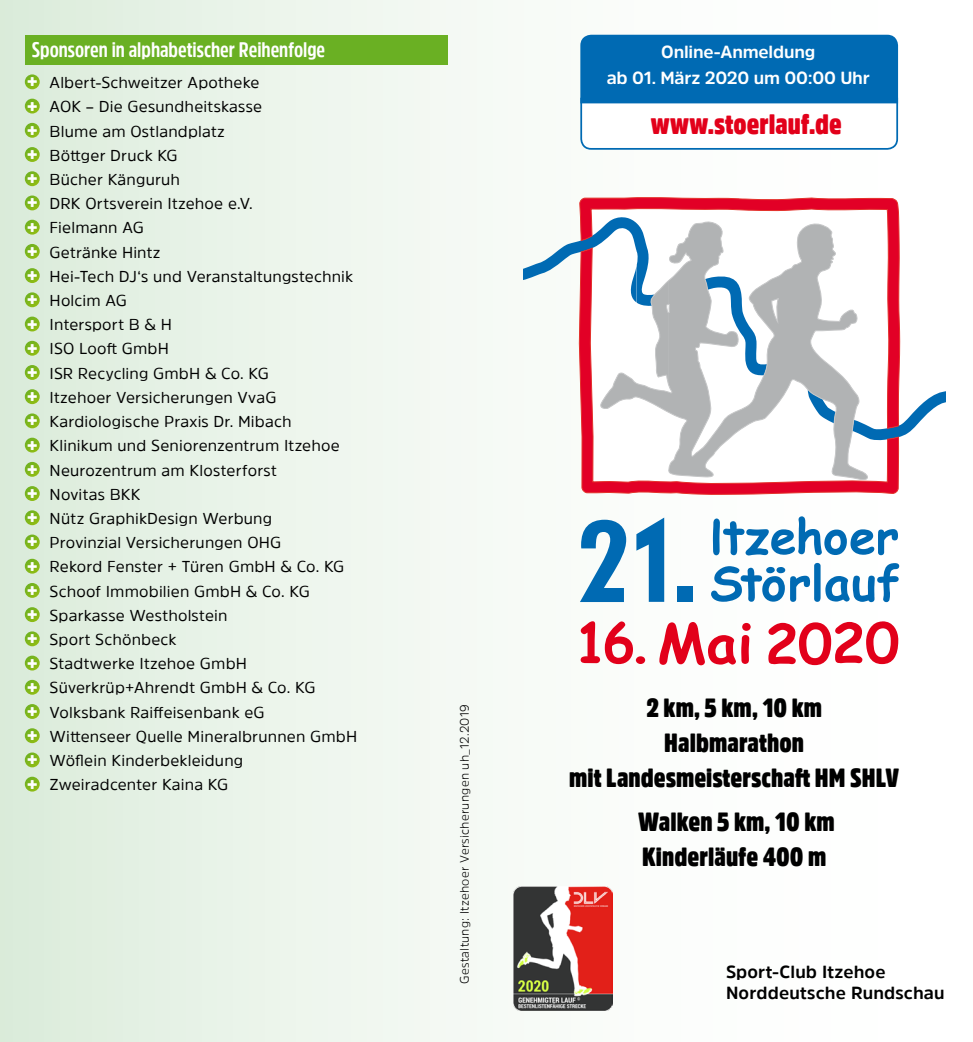
<style>
.page{position:relative;width:973px;height:1042px;background:#fff}
.page>*{position:absolute;margin:0;border:0;box-sizing:border-box;transform-origin:0 0}
.t1{font:900 28px "Amsi Pro Cond";letter-spacing:.005em;color:#e2001a}
.t2{font:900 26.25px/35px "Amsi Pro Cond";letter-spacing:.005em;color:#000;text-align:center}
.t3{font:700 21px "Amsi Pro Cond";color:#fff}
.t4{font:700 17.5px/25.9px "Amsi Pro";letter-spacing:-.015em;color:#fff;text-align:center}
.t5{font:700 17.5px/21px "Amsi Pro";letter-spacing:.01em;color:#000}
.t6{font:15.75px/24.2px "Amsi Pro";letter-spacing:.01em;color:#000}
.t7{font:300 12.25px "Amsi Pro";letter-spacing:.02em;color:#000}
.s1{font-weight:900;font-size:18.38px;color:#fff}
</style>
<div class="page">
<div style="left:0;top:0;width:972px;height:1042px;background:linear-gradient(to right,#e0eedf,#fff)"></div>
<img style="left:513px;top:886px;width:99px;height:124px">
<svg style="left:579px;top:34px;width:319px;height:117px"></svg>
<div style="left:587px;top:39px;width:302px;height:47px;border:2px solid #006ab3"></div>
<svg style="left:712px;top:516px;width:185px;height:39px"></svg>
<svg style="left:711px;top:563px;width:188px;height:39px"></svg>
<svg style="left:523px;top:217px;width:422px;height:223px"></svg>
<svg style="left:579px;top:197px;width:320px;height:298px"></svg>
<svg style="left:598px;top:219px;width:271px;height:261px"></svg>
<div style="left:677px;top:586px;width:16px;height:16px;background:#006ab3"></div>
<svg style="left:579px;top:520px;width:47px;height:82px"></svg>
<svg style="left:636px;top:517px;width:28px;height:85px"></svg>
<svg style="left:768px;top:621px;width:130px;height:44px"></svg>
<svg style="left:580px;top:621px;width:170px;height:44px"></svg>
<svg style="left:25px;top:74px;width:15px;height:15px"></svg>
<svg style="left:25px;top:99px;width:15px;height:15px"></svg>
<svg style="left:25px;top:123px;width:15px;height:15px"></svg>
<svg style="left:25px;top:147px;width:15px;height:15px"></svg>
<svg style="left:25px;top:171px;width:15px;height:15px"></svg>
<svg style="left:25px;top:195px;width:15px;height:15px"></svg>
<svg style="left:25px;top:220px;width:15px;height:15px"></svg>
<svg style="left:25px;top:244px;width:15px;height:15px"></svg>
<svg style="left:25px;top:268px;width:15px;height:15px"></svg>
<svg style="left:25px;top:292px;width:15px;height:15px"></svg>
<svg style="left:25px;top:317px;width:15px;height:14px"></svg>
<svg style="left:25px;top:341px;width:15px;height:15px"></svg>
<svg style="left:25px;top:365px;width:15px;height:15px"></svg>
<svg style="left:25px;top:389px;width:15px;height:15px"></svg>
<svg style="left:25px;top:413px;width:15px;height:15px"></svg>
<svg style="left:25px;top:438px;width:15px;height:14px"></svg>
<svg style="left:25px;top:462px;width:15px;height:15px"></svg>
<svg style="left:25px;top:486px;width:15px;height:15px"></svg>
<svg style="left:25px;top:510px;width:15px;height:15px"></svg>
<svg style="left:25px;top:534px;width:15px;height:15px"></svg>
<svg style="left:25px;top:559px;width:15px;height:15px"></svg>
<svg style="left:25px;top:583px;width:15px;height:15px"></svg>
<svg style="left:25px;top:607px;width:15px;height:15px"></svg>
<svg style="left:25px;top:631px;width:15px;height:15px"></svg>
<svg style="left:25px;top:655px;width:15px;height:15px"></svg>
<svg style="left:25px;top:680px;width:15px;height:15px"></svg>
<svg style="left:25px;top:704px;width:15px;height:15px"></svg>
<svg style="left:25px;top:728px;width:15px;height:15px"></svg>
<svg style="left:25px;top:752px;width:15px;height:15px"></svg>
<svg style="left:25px;top:777px;width:15px;height:14px"></svg>
<div style="left:25px;top:35px;width:422px;height:29px;background:#6ab023"></div>
<h3 class="t3" style="left:32px;top:36px;width:295px">Sponsoren in alphabetischer Reihenfolge</h3>
<p class="t6" style="left:27px;top:70px;width:332px"><span class="s1">+</span> Albert-Schweitzer Apotheke<br><span class="s1">+</span> AOK – Die Gesundheitskasse<br><span class="s1">+</span> Blume am Ostlandplatz<br><span class="s1">+</span> Böttger Druck KG<br><span class="s1">+</span> Bücher Känguruh<br><span class="s1">+</span> DRK Ortsverein Itzehoe e.V.<br><span class="s1">+</span> Fielmann AG<br><span class="s1">+</span> Getränke Hintz<br><span class="s1">+</span> Hei-Tech DJ‘s und Veranstaltungstechnik <span class="s1">+</span> Holcim AG<br><span class="s1">+</span> Intersport B &amp; H<br><span class="s1">+</span> ISO Looft GmbH<br><span class="s1">+</span> ISR Recycling GmbH &amp; Co. KG<br><span class="s1">+</span> Itzehoer Versicherungen VvaG<br><span class="s1">+</span> Kardiologische Praxis Dr. Mibach<br><span class="s1">+</span> Klinikum und Seniorenzentrum Itzehoe<br><span class="s1">+</span> Neurozentrum am Klosterforst<br><span class="s1">+</span> Novitas BKK<br><span class="s1">+</span> Nütz GraphikDesign Werbung<br><span class="s1">+</span> Provinzial Versicherungen OHG<br><span class="s1">+</span> Rekord Fenster + Türen GmbH &amp; Co. KG <span class="s1">+</span> Schoof Immobilien GmbH &amp; Co. KG<br><span class="s1">+</span> Sparkasse Westholstein<br><span class="s1">+</span> Sport Schönbeck<br><span class="s1">+</span> Stadtwerke Itzehoe GmbH<br><span class="s1">+</span> Süverkrüp+Ahrendt GmbH &amp; Co. KG<br><span class="s1">+</span> Volksbank Raiffeisenbank eG<br><span class="s1">+</span> Wittenseer Quelle Mineralbrunnen GmbH <span class="s1">+</span> Wöflein Kinderbekleidung<br><span class="s1">+</span> Zweiradcenter Kaina KG</p>
<p class="t4" style="left:606px;top:38px;width:265px">Online-Anmeldung<br>ab 01. März 2020 um 00:00 Uhr</p>
<h1 class="t1" style="left:650px;top:105px;width:193px">www.stoerlauf.de</h1>
<p class="t7" style="left:456px;top:984px;width:281px;rotate:-90deg">Gestaltung: Itzehoer Versicherungen uh_12.2019</p>
<h2 class="t2" style="left:569px;top:689px;width:331px">2 km, 5 km, 10 km<br>Halbmarathon<br>mit Landesmeisterschaft HM SHLV</h2>
<h2 class="t2" style="left:638px;top:804px;width:198px;text-align:left">Walken 5 km, 10 km<br>Kinderläufe 400 m</h2>
<p class="t5" style="left:725px;top:961px;width:220px">Sport-Club Itzehoe<br>Norddeutsche Rundschau</p>
</div>
